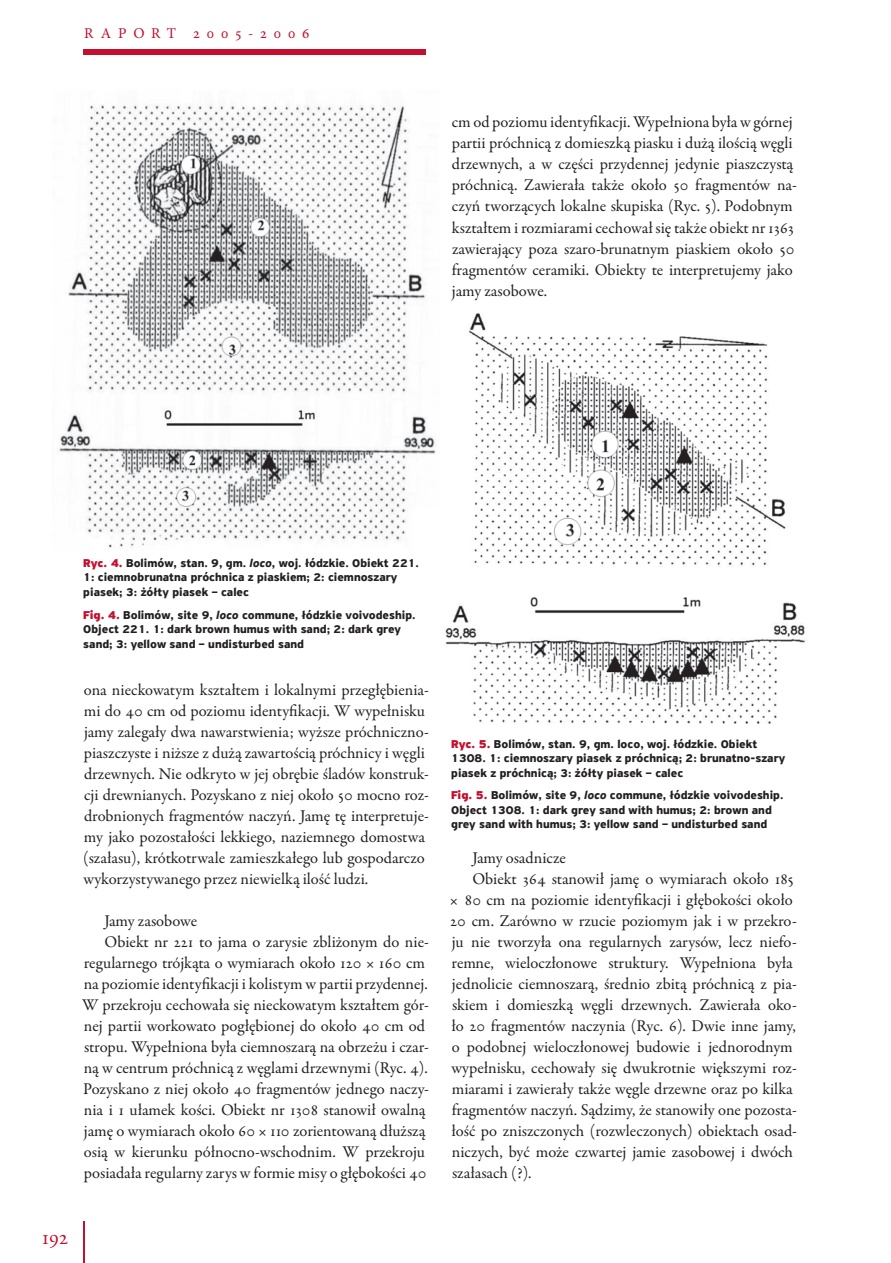
<style>
.page{position:relative;width:891px;height:1263px;background:#fff}
.page>*{position:absolute;margin:0;border:0;box-sizing:border-box;transform-origin:0 0}
.t1{font:21px "Adobe Garamond Pro";color:#c3102f}
.t2{font:16.5px/21px "Garamond Premr Pro";color:#231f20}
.t3{font:15px "Minion Pro";letter-spacing:.45em;color:#c3102f}
.t4{font:700 12px/14.4px "PF Highway Sans Pro";color:#231f20}
.s1{font-weight:900;color:#c3102f}
.s2{font-style:italic}
.s3{font-family:"Adobe Garamond Pro"}
</style>
<div class="page">
<div style="left:83px;top:50px;width:343px;height:5px;background:#c3102f"></div>
<hr style="left:83px;top:1221px;width:1px;height:42px;background:#c3102f">
<img style="left:59px;top:105px;width:377px;height:443px">
<img style="left:445px;top:313px;width:360px;height:411px">
<p class="t3" style="left:84px;top:24px;width:227px">RAPORT 2005-2006</p>
<p class="t2" style="left:452px;top:112px;width:347px">cm od poziomu identyfikacji. Wypełniona była wgórnej partii próchnicą z domieszką piasku i dużą ilością węgli drzewnych, a w części przydennej jedynie piaszczystą próchnicą. Zawierała także około 50 fragmentów na&shy;czyń tworzących lokalne skupiska (Ryc. 5). Podobnym kształtem i rozmiarami cechował się także obiekt nr 1363 zawierający poza szaro-brunatnym piaskiem około 50 fragmentów ceramiki. Obiekty te interpretujemy jako jamy zasobowe.</p>
<p class="t4" style="left:83px;top:556px;width:337px"><span class="s1">Ryc. 4.</span> Bolimów, stan. 9, gm. <span class="s2">loco</span>, woj. łódzkie. Obiekt 221.<br>1: ciemnobrunatna próchnica z piaskiem; 2: ciemnoszary piasek; 3: żółty piasek – calec</p>
<p class="t4" style="left:83px;top:608px;width:334px"><span class="s1">Fig. 4.</span> Bolimów, site 9, <span class="s2">loco</span> commune, łódzkie voivodeship.<br>Object 221. 1: dark brown humus with sand; 2: dark grey sand; 3: yellow sand – undisturbed sand</p>
<p class="t2" style="left:83px;top:679px;width:347px">ona nieckowatym kształtem i lokalnymi przegłębienia&shy;mi do 40 cm od poziomu identyfikacji. W wypełnisku jamy zalegały dwa nawarstwienia; wyższe próchniczno&shy;piaszczyste i niższe z dużą zawartością próchnicy i węgli drzewnych. Nie odkryto w jej obrębie śladów konstruk&shy;cji drewnianych. Pozyskano z niej około 50 mocno roz&shy;drobnionych fragmentów naczyń. Jamę tę interpretuje&shy;my jako pozostałości lekkiego, naziemnego domostwa (szałasu), krótkotrwale zamieszkałego lub gospodarczo wykorzystywanego przez niewielką ilość ludzi.</p>
<p class="t2" style="left:105px;top:910px;width:94px">Jamy zasobowe</p>
<p class="t2" style="left:105px;top:931px;width:326px">Obiekt nr 221 to jama o zarysie zbliżonym do nie-</p>
<p class="t2" style="left:84px;top:952px;width:343px">regularnego trójkąta o wymiarach około 120 <span class="s3">×</span> 160 cm</p>
<p class="t2" style="left:84px;top:973px;width:345px">na poziomie identyfikacji i kolistym w partii przydennej.</p>
<p class="t2" style="left:82px;top:994px;width:348px">W przekroju cechowała się nieckowatym kształtem gór-</p>
<p class="t2" style="left:84px;top:1015px;width:343px">nej partii workowato pogłębionej do około 40 cm od</p>
<p class="t2" style="left:84px;top:1036px;width:346px">stropu. Wypełniona była ciemnoszarą na obrzeżu i czar-</p>
<p class="t2" style="left:84px;top:1057px;width:345px">ną w centrum próchnicą z węglami drzewnymi (Ryc. 4).</p>
<p class="t2" style="left:83px;top:1078px;width:347px">Pozyskano z niej około 40 fragmentów jednego naczy-</p>
<p class="t2" style="left:84px;top:1099px;width:343px">nia i 1 ułamek kości. Obiekt nr 1308 stanowił owalną</p>
<p class="t2" style="left:84px;top:1120px;width:343px">jamę o wymiarach około 60 <span class="s3">×</span> 110 zorientowaną dłuższą</p>
<p class="t2" style="left:84px;top:1141px;width:342px">osią w kierunku północno-wschodnim. W przekroju</p>
<p class="t2" style="left:84px;top:1162px;width:344px">posiadała regularny zarys w formie misy o głębokości 40</p>
<p class="t1" style="left:42px;top:1224px;width:28px">192</p>
<p class="t4" style="left:451px;top:737px;width:335px"><span class="s1">Ryc. 5.</span> Bolimów, stan. 9, gm. loco, woj. łódzkie. Obiekt<br>1308. 1: ciemnoszary piasek z próchnicą; 2: brunatno-szary piasek z próchnicą; 3: żółty piasek – calec</p>
<p class="t4" style="left:451px;top:788px;width:334px"><span class="s1">Fig. 5.</span> Bolimów, site 9, <span class="s2">loco</span> commune, łódzkie voivodeship.<br>Object 1308. 1: dark grey sand with humus; 2: brown and grey sand with humus; 3: yellow sand – undisturbed sand</p>
<p class="t2" style="left:472px;top:847px;width:95px">Jamy osadnicze</p>
<p class="t2" style="left:472px;top:868px;width:323px">Obiekt 364 stanowił jamę o wymiarach około 185</p>
<p class="t2" style="left:450px;top:889px;width:344px"><span class="s3">×</span> 80 cm na poziomie identyfikacji i głębokości około</p>
<p class="t2" style="left:450px;top:910px;width:348px">20 cm. Zarówno w rzucie poziomym jak i w przekro-</p>
<p class="t2" style="left:452px;top:931px;width:346px">ju nie tworzyła ona regularnych zarysów, lecz niefo-</p>
<p class="t2" style="left:452px;top:952px;width:343px">remne, wieloczłonowe struktury. Wypełniona była</p>
<p class="t2" style="left:452px;top:973px;width:346px">jednolicie ciemnoszarą, średnio zbitą próchnicą z pia-</p>
<p class="t2" style="left:452px;top:994px;width:346px">skiem i domieszką węgli drzewnych. Zawierała oko-</p>
<p class="t2" style="left:451px;top:1015px;width:346px">ło 20 fragmentów naczynia (Ryc. 6). Dwie inne jamy,</p>
<p class="t2" style="left:452px;top:1036px;width:342px">o podobnej wieloczłonowej budowie i jednorodnym</p>
<p class="t2" style="left:451px;top:1057px;width:347px">wypełnisku, cechowały się dwukrotnie większymi roz-</p>
<p class="t2" style="left:452px;top:1078px;width:343px">miarami i zawierały także węgle drzewne oraz po kilka</p>
<p class="t2" style="left:452px;top:1099px;width:347px">fragmentów naczyń. Sądzimy, że stanowiły one pozosta-</p>
<p class="t2" style="left:451px;top:1120px;width:347px">łość po zniszczonych (rozwleczonych) obiektach osad-</p>
<p class="t2" style="left:452px;top:1141px;width:343px">niczych, być może czwartej jamie zasobowej i dwóch</p>
<p class="t2" style="left:452px;top:1162px;width:81px">szałasach (?).</p>
</div>
